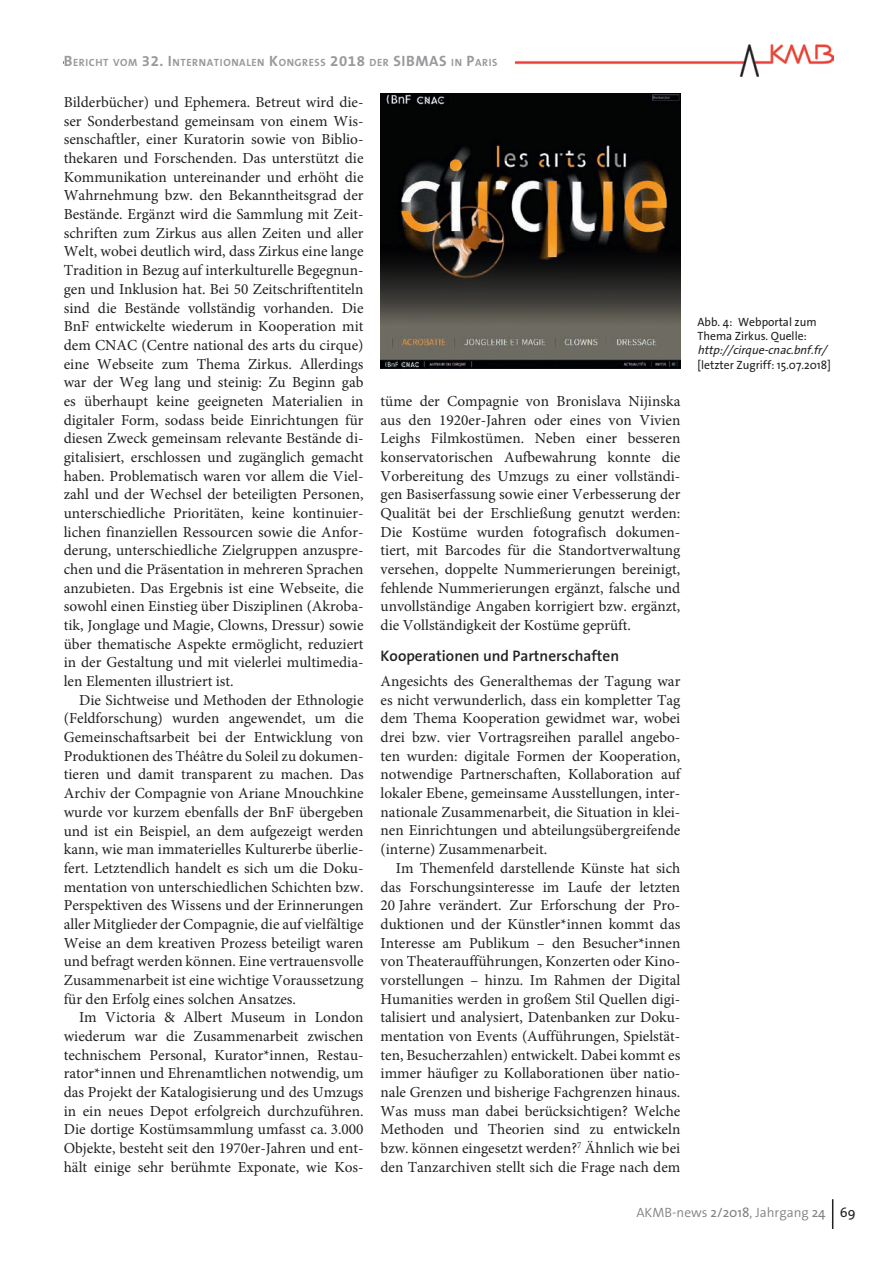
<style>
.page{position:relative;width:893px;height:1263px;background:#fff}
.page>*{position:absolute;margin:0;border:0;box-sizing:border-box;transform-origin:0 0}
.t1{font:15.3px/18.6px "Minion Pro";color:#231f20;text-align:justify}
.t2{font:600 15.3px "The Sans B6";color:#231f20}
.t3{font:300 13.5px "The Sans B4";color:#808285}
.t4{font:italic 12px/14.2px "The Sans B5 Plain";color:#231f20}
.t5{font:12px/14.2px "The Sans B5 Plain";color:#231f20}
.t6{font:700 10.5px "The Sans B7";letter-spacing:.055em;color:#989a9d}
.s1{font-size:15px}
.s2{font-family:"The Mix"}
.s3{font-style:normal}
.s4{font-family:"The Mix";font-style:normal}
.s5{font-family:"The Mix";font-weight:400}
.s6{font-family:"The Mix";font-weight:400;color:#231f20}
</style>
<div class="page">
<img style="left:515px;top:44px;width:318px;height:33px">
<hr style="left:832px;top:1199px;width:1px;height:30px;background:#231f20">
<img style="left:381px;top:94px;width:299px;height:274px">
<p class="t6" style="left:64px;top:57px;width:363px"><span class="s1">B</span>ERICHT VOM <span class="s1">32. I</span> NTERNATIONALEN <span class="s1">K</span>ONGRESS <span class="s1">2018</span> DER <span class="s1">SI BMAS</span></p>
<p class="t6" style="left:451px;top:57px;width:48px">IN <span class="s1">P</span>ARIS</p>
<p class="t1" style="left:64px;top:93px;width:301px">Bilderbücher) und Ephemera. Betreut wird die&shy;ser Sonderbestand gemeinsam von einem Wis&shy;senschaftler, einer Kuratorin sowie von Biblio&shy;thekaren und Forschenden. Das unterstützt die Kommunikation untereinander und erhöht die Wahrnehmung bzw. den Bekanntheitsgrad der Bestände. Ergänzt wird die Sammlung mit Zeit&shy;schriften zum Zirkus aus allen Zeiten und aller Welt, wobei deutlich wird, dass Zirkus eine lange Tradition in Bezug auf interkulturelle Begegnun&shy;gen und Inklusion hat. Bei 50 Zeitschriftentiteln sind die Bestände vollständig vorhanden. Die BnF entwickelte wiederum in Kooperation mit dem CNAC (Centre national des arts du cirque) eine Webseite zum Thema Zirkus. Allerdings war der Weg lang und steinig: Zu Beginn gab es überhaupt keine geeigneten Materialien in digitaler Form, sodass beide Einrichtungen für diesen Zweck gemeinsam relevante Bestände di&shy;gitalisiert, erschlossen und zugänglich gemacht haben. Problematisch waren vor allem die Viel&shy;zahl und der Wechsel der beteiligten Personen, unterschiedliche Prioritäten, keine kontinuier&shy;lichen finanziellen Ressourcen sowie die Anfor&shy;derung, unterschiedliche Zielgruppen anzuspre&shy;chen und die Präsentation in mehreren Sprachen anzubieten. Das Ergebnis ist eine Webseite, die sowohl einen Einstieg über Disziplinen (Akroba&shy;tik, Jonglage und Magie, Clowns, Dressur) sowie über thematische Aspekte ermöglicht, reduziert in der Gestaltung und mit vielerlei multimedia&shy;len Elementen illustriert ist.</p>
<p class="t1" style="left:64px;top:690px;width:301px;text-indent:15px">Die Sichtweise und Methoden der Ethnologie (Feldforschung) wurden angewendet, um die Gemeinschaftsarbeit bei der Entwicklung von Produktionen des Théâtre du Soleil zu dokumen&shy;tieren und damit transparent zu machen. Das Archiv der Compagnie von Ariane Mnouchkine wurde vor kurzem ebenfalls der BnF übergeben und ist ein Beispiel, an dem aufgezeigt werden kann, wie man immaterielles Kulturerbe überlie&shy;fert. Letztendlich handelt es sich um die Doku&shy;mentation von unterschiedlichen Schichten bzw.<br>Perspektiven des Wissens und der Erinnerungen aller Mitglieder der Compagnie, die auf vielfältige Weise an dem kreativen Prozess beteiligt waren und befragt werden können. Eine vertrauensvolle Zusammenarbeit ist eine wichtige Voraussetzung für den Erfolg eines solchen Ansatzes.</p>
<p class="t1" style="left:64px;top:1008px;width:301px;text-indent:15px">Im Victoria &amp; Albert Museum in London wiederum war die Zusammenarbeit zwischen technischem Personal, Kurator*innen, Restau&shy;rator*innen und Ehrenamtlichen notwendig, um das Projekt der Katalogisierung und des Umzugs in ein neues Depot erfolgreich durchzuführen.<br>Die dortige Kostümsammlung umfasst ca. 3.000<br>Objekte, besteht seit den 1970er-Jahren und ent&shy;hält einige sehr berühmte Exponate, wie Kos-</p>
<p class="t1" style="left:381px;top:392px;width:301px">tüme der Compagnie von Bronislava Nijinska aus den 1920er-Jahren oder eines von Vivien Leighs Filmkostümen. Neben einer besseren konservatorischen Aufbewahrung konnte die Vorbereitung des Umzugs zu einer vollständi&shy;gen Basiserfassung sowie einer Verbesserung der Qualität bei der Erschließung genutzt werden:<br>Die Kostüme wurden fotografisch dokumen&shy;tiert, mit Barcodes für die Standortverwaltung versehen, doppelte Nummerierungen bereinigt, fehlende Nummerierungen ergänzt, falsche und unvollständige Angaben korrigiert bzw. ergänzt, die Vollständigkeit der Kostüme geprüft.</p>
<p class="t2" style="left:381px;top:648px;width:240px">Kooperationen und Partnerschaften</p>
<p class="t1" style="left:381px;top:672px;width:301px">Angesichts des Generalthemas der Tagung war es nicht verwunderlich, dass ein kompletter Tag dem Thema Kooperation gewidmet war, wobei drei bzw. vier Vortragsreihen parallel angebo&shy;ten wurden: digitale Formen der Kooperation, notwendige Partnerschaften, Kollaboration auf lokaler Ebene, gemeinsame Ausstellungen, inter&shy;nationale Zusammenarbeit, die Situation in klei&shy;nen Einrichtungen und abteilungsübergreifende (interne) Zusammenarbeit.</p>
<p class="t1" style="left:381px;top:859px;width:301px;text-indent:15px">Im Themenfeld darstellende Künste hat sich das Forschungsinteresse im Laufe der letzten 20 Jahre verändert. Zur Erforschung der Pro&shy;duktionen und der Künstler*innen kommt das Interesse am Publikum – den Besucher*innen von Theateraufführungen, Konzerten oder Kino&shy;vorstellungen – hinzu. Im Rahmen der Digital Humanities werden in großem Stil Quellen digi&shy;talisiert und analysiert, Datenbanken zur Doku&shy;mentation von Events (Aufführungen, Spielstät&shy;ten, Besucherzahlen) entwickelt. Dabei kommt es immer häufiger zu Kollaborationen über natio&shy;nale Grenzen und bisherige Fachgrenzen hinaus.<br>Was muss man dabei berücksichtigen? Welche Methoden und Theorien sind zu entwickeln bzw. können eingesetzt werden?<sup>7</sup> Ähnlich wie bei den Tanzarchiven stellt sich die Frage nach dem</p>
<p class="t5" style="left:697px;top:315px;width:121px">Abb. <span class="s2">4</span>: Webportal zum<br>Thema Zirkus. Quelle:</p>
<p class="t4" style="left:697px;top:344px;width:135px">http://cirque-cnac.bnf.fr/ <span class="s3">[letzter Zugriff:</span> <span class="s4">15.07.2018</span><span class="s3">]</span></p>
<p class="t3" style="left:636px;top:1205px;width:221px">AKMB-news <span class="s5">2/2018</span>, Jahrgang <span class="s5">24</span> <span class="s6">69</span></p>
</div>
